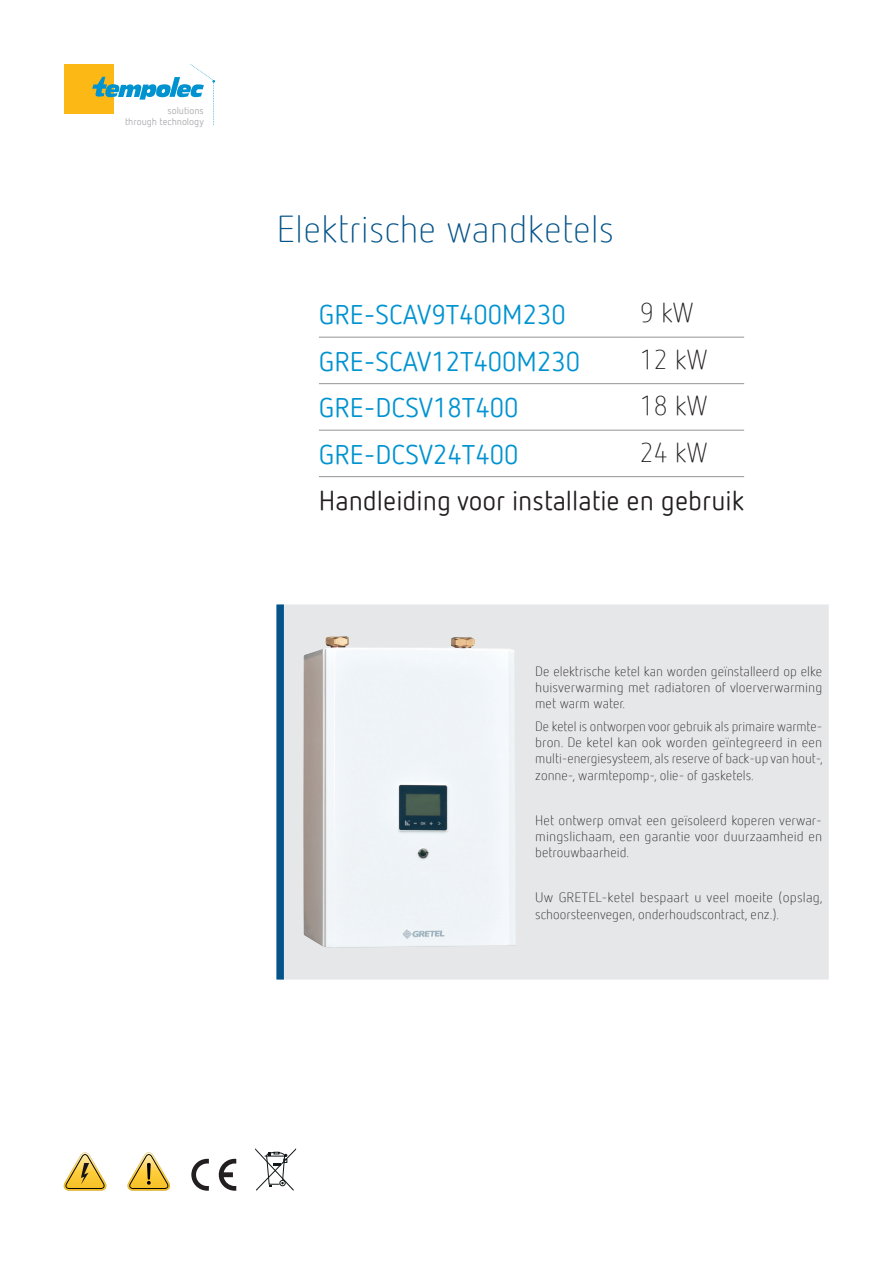
<style>
.page{position:relative;width:893px;height:1263px;background:#fff}
.page>*{position:absolute;margin:0;border:0;box-sizing:border-box;transform-origin:0 0}
.Titre{font:300 37.5px "Netto Offc Pro";color:#045389}
.Titre-2{font:27px "Netto Offc Pro";color:#0093d0}
.Titre-3{font:27px "Netto Offc Pro";color:#231f20}
.Titre-4{font:300 27px "Netto Offc Pro";color:#231f20}
.Paragr__sans_retrait{font:300 13.5px/16.2px "Netto Offc Pro";color:#231f20;text-align:justify}
.t1{font:9.75px/11.7px "Netto Offc Pro";color:#a8a9ad;text-align:right}
</style>
<div class="page">
<div style="left:64px;top:64px;width:50px;height:50px;background:#fcb814"></div>
<svg style="left:92px;top:64px;width:123px;height:61px"></svg>
<hr style="left:319px;top:337px;width:321px;height:1px;background:#939598">
<hr style="left:640px;top:337px;width:104px;height:1px;background:#939598">
<hr style="left:319px;top:383px;width:321px;height:1px;background:#939598">
<hr style="left:640px;top:383px;width:104px;height:1px;background:#939598">
<hr style="left:319px;top:430px;width:321px;height:1px;background:#939598">
<hr style="left:640px;top:430px;width:104px;height:1px;background:#939598">
<hr style="left:319px;top:476px;width:321px;height:1px;background:#939598">
<hr style="left:640px;top:476px;width:104px;height:1px;background:#939598">
<div style="left:284px;top:604px;width:545px;height:375px;background:#e6e7e9"></div>
<div style="left:276px;top:604px;width:8px;height:375px;background:#045389"></div>
<img style="left:303px;top:636px;width:213px;height:312px">
<svg style="left:191px;top:1159px;width:18px;height:32px"></svg>
<svg style="left:219px;top:1159px;width:17px;height:32px"></svg>
<svg style="left:255px;top:1148px;width:41px;height:43px"></svg>
<svg style="left:127px;top:1152px;width:43px;height:39px"></svg>
<svg style="left:63px;top:1152px;width:43px;height:39px"></svg>
<p class="t1" style="left:125px;top:104px;width:80px">solutions<br>through technology</p>
<p class="Titre" style="left:276px;top:205px;width:339px">Elektrische wandketels</p>
<p class="Titre-2" style="left:319px;top:298px;width:248px">GRE-SCAV9T400M230</p>
<p class="Titre-4" style="left:640px;top:296px;width:55px">9 kW</p>
<p class="Titre-2" style="left:319px;top:344px;width:263px">GRE-SCAV12T400M230</p>
<p class="Titre-4" style="left:640px;top:342px;width:69px">12 kW</p>
<p class="Titre-2" style="left:319px;top:390px;width:201px">GRE-DCSV18T400</p>
<p class="Titre-4" style="left:640px;top:389px;width:69px">18 kW</p>
<p class="Titre-2" style="left:319px;top:437px;width:201px">GRE-DCSV24T400</p>
<p class="Titre-4" style="left:640px;top:435px;width:69px">24 kW</p>
<p class="Titre-3" style="left:319px;top:483px;width:427px">Handleiding voor installatie en gebruik</p>
<p class="Paragr__sans_retrait" style="left:535px;top:663px;width:289px">De elektrische ketel kan worden geïnstalleerd op elke huisverwarming met radiatoren of vloerverwarming met warm water.</p>
<p class="Paragr__sans_retrait" style="left:535px;top:718px;width:289px">De ketel is ontworpen voor gebruik als primaire warmte&shy;bron. De ketel kan ook worden geïntegreerd in een multi-energiesysteem, als reserve of back-up van hout-, zonne-, warmtepomp-, olie- of gasketels.</p>
<p class="Paragr__sans_retrait" style="left:535px;top:811px;width:289px">Het ontwerp omvat een geïsoleerd koperen verwar&shy;mingslichaam, een garantie voor duurzaamheid en betrouwbaarheid.</p>
<p class="Paragr__sans_retrait" style="left:535px;top:889px;width:289px">Uw GRETEL-ketel bespaart u veel moeite (opslag, schoorsteenvegen, onderhoudscontract, enz.).</p>
</div>
